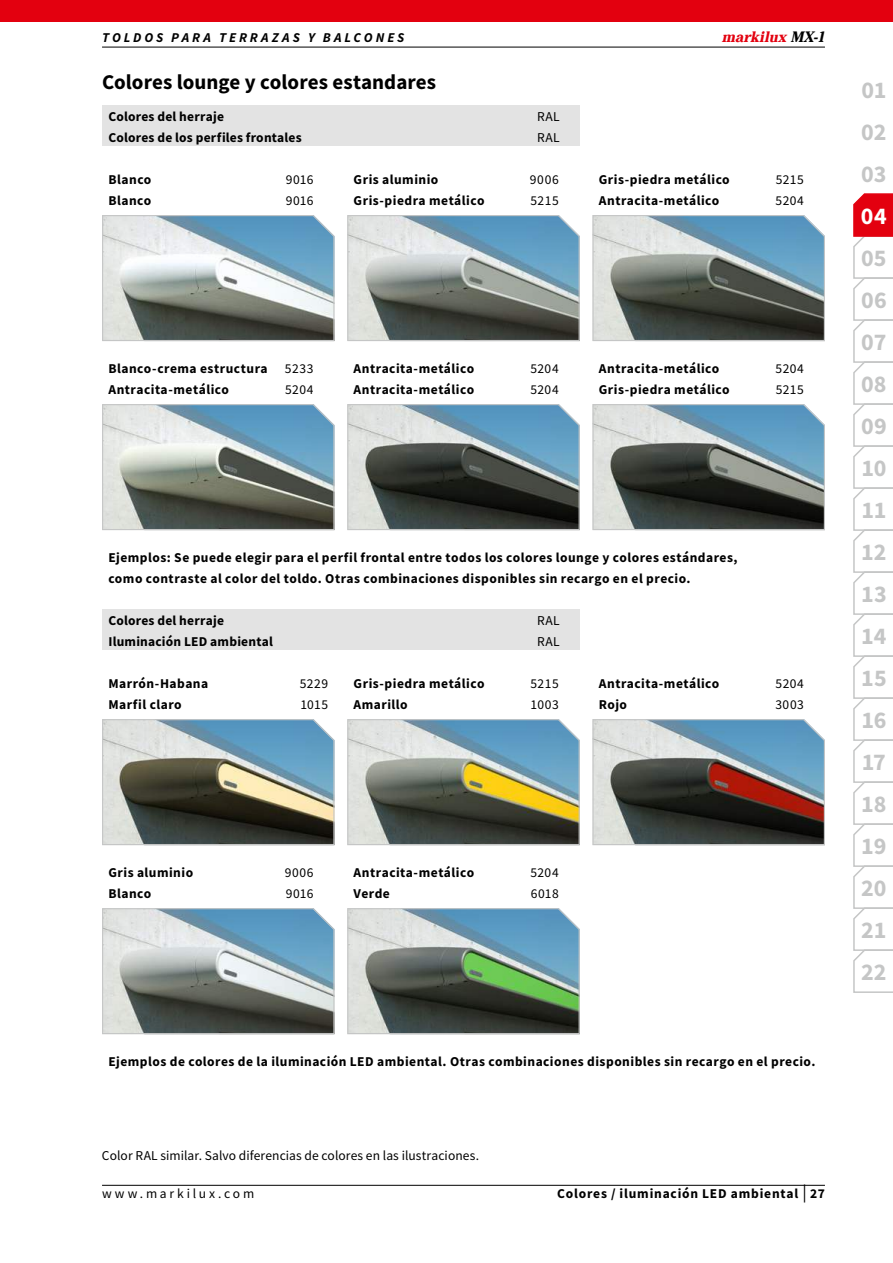
<style>
.page{position:relative;width:893px;height:1263px;background:#fff}
.page>*{position:absolute;margin:0;border:0;box-sizing:border-box;transform-origin:0 0}
.t1{font:700 24px "Source Sans Pro";color:#c5c6c6}
.t2{font:700 24px "Source Sans Pro";color:#fff}
.t3{font:700 21px "Source Sans Pro";color:#000}
.t4{font:15px "markilux Header";letter-spacing:.005em;color:#e3000f}
.t5{font:700 13.5px/21px "Source Sans Pro";letter-spacing:.035em;color:#000}
.t6{font:13.5px "Source Sans Pro";letter-spacing:.025em;color:#000}
.t7{font:700 13.5px "Source Sans Pro";letter-spacing:.015em;color:#000}
.t8{font:13.5px "Source Sans Pro";letter-spacing:.005em;color:#000}
.t9{font:700 13.5px "Source Sans Pro";letter-spacing:.06em;color:#000}
.t10{font:italic 700 13.5px "Source Sans Pro";letter-spacing:.21em;color:#000}
.t11{font:13.5px "Source Sans Pro";letter-spacing:.21em;color:#000}
.s1{color:#000}
.s2{font-weight:400;font-size:18px}
</style>
<div class="page">
<div style="left:0;top:0;width:893px;height:21px;background:#e3000f"></div>
<svg style="left:853px;top:193px;width:40px;height:800px"></svg>
<hr style="left:102px;top:47px;width:723px;height:1px;background:#000">
<div style="left:102px;top:610px;width:478px;height:40px;background:#e3e3e3"></div>
<div style="left:102px;top:106px;width:478px;height:40px;background:#e3e3e3"></div>
<hr style="left:102px;top:1185px;width:723px;height:1px;background:#000">
<svg style="left:102px;top:215px;width:233px;height:127px"></svg>
<svg style="left:102px;top:404px;width:233px;height:127px"></svg>
<svg style="left:347px;top:215px;width:233px;height:127px"></svg>
<svg style="left:592px;top:404px;width:233px;height:127px"></svg>
<svg style="left:102px;top:719px;width:233px;height:127px"></svg>
<svg style="left:102px;top:908px;width:233px;height:127px"></svg>
<svg style="left:347px;top:908px;width:233px;height:127px"></svg>
<svg style="left:347px;top:719px;width:233px;height:127px"></svg>
<svg style="left:592px;top:719px;width:233px;height:127px"></svg>
<svg style="left:347px;top:404px;width:233px;height:127px"></svg>
<svg style="left:592px;top:215px;width:233px;height:127px"></svg>
<p class="t10" style="left:102px;top:28px;width:304px">TOLDOS PARA TERRAZAS Y BALCONES</p>
<p class="t4" style="left:722px;top:24px;width:104px">markilux <span class="s1">MX-1</span></p>
<h2 class="t3" style="left:102px;top:68px;width:336px">Colores lounge y colores estandares</h2>
<p class="t7" style="left:108px;top:107px;width:117px">Colores del herraje</p>
<p class="t6" style="left:537px;top:107px;width:24px">RAL</p>
<p class="t7" style="left:108px;top:128px;width:195px">Colores de los perfiles frontales</p>
<p class="t6" style="left:537px;top:128px;width:24px">RAL</p>
<p class="t5" style="left:108px;top:168px;width:45px">Blanco</p>
<p class="t6" style="left:286px;top:170px;width:29px">9016</p>
<p class="t5" style="left:108px;top:189px;width:45px">Blanco</p>
<p class="t6" style="left:286px;top:191px;width:29px">9016</p>
<p class="t5" style="left:354px;top:168px;width:86px">Gris aluminio</p>
<p class="t6" style="left:530px;top:171px;width:30px">9006</p>
<p class="t5" style="left:354px;top:189px;width:132px">Gris-piedra metálico</p>
<p class="t6" style="left:530px;top:192px;width:30px">5215</p>
<p class="t5" style="left:599px;top:168px;width:132px">Gris-piedra metálico</p>
<p class="t6" style="left:776px;top:171px;width:30px">5215</p>
<p class="t5" style="left:599px;top:189px;width:122px">Antracita-metálico</p>
<p class="t6" style="left:776px;top:192px;width:30px">5204</p>
<p class="t5" style="left:108px;top:357px;width:161px">Blanco-crema estructura</p>
<p class="t6" style="left:285px;top:359px;width:30px">5233</p>
<p class="t5" style="left:108px;top:378px;width:122px">Antracita-metálico</p>
<p class="t6" style="left:285px;top:381px;width:30px">5204</p>
<p class="t5" style="left:354px;top:357px;width:122px">Antracita-metálico</p>
<p class="t6" style="left:530px;top:360px;width:30px">5204</p>
<p class="t5" style="left:354px;top:378px;width:122px">Antracita-metálico</p>
<p class="t6" style="left:530px;top:381px;width:30px">5204</p>
<p class="t5" style="left:599px;top:357px;width:122px">Antracita-metálico</p>
<p class="t6" style="left:776px;top:360px;width:30px">5204</p>
<p class="t5" style="left:599px;top:378px;width:132px">Gris-piedra metálico</p>
<p class="t6" style="left:776px;top:381px;width:30px">5215</p>
<p class="t5" style="left:108px;top:546px;width:631px">Ejemplos: Se puede elegir para el perfil frontal entre todos los colores lounge y colores estándares, como contraste al color del toldo. Otras combinaciones disponibles sin recargo en el precio.</p>
<p class="t7" style="left:108px;top:611px;width:117px">Colores del herraje</p>
<p class="t6" style="left:537px;top:611px;width:24px">RAL</p>
<p class="t7" style="left:108px;top:632px;width:166px">Iluminación LED ambiental</p>
<p class="t6" style="left:537px;top:632px;width:24px">RAL</p>
<p class="t5" style="left:108px;top:672px;width:101px">Marrón-Habana</p>
<p class="t6" style="left:300px;top:674px;width:30px">5229</p>
<p class="t5" style="left:108px;top:693px;width:75px">Marfil claro</p>
<p class="t6" style="left:300px;top:695px;width:29px">1015</p>
<p class="t5" style="left:354px;top:672px;width:132px">Gris-piedra metálico</p>
<p class="t6" style="left:530px;top:675px;width:30px">5215</p>
<p class="t5" style="left:354px;top:693px;width:56px">Amarillo</p>
<p class="t6" style="left:531px;top:696px;width:30px">1003</p>
<p class="t5" style="left:599px;top:672px;width:122px">Antracita-metálico</p>
<p class="t6" style="left:776px;top:675px;width:30px">5204</p>
<p class="t5" style="left:599px;top:693px;width:30px">Rojo</p>
<p class="t6" style="left:775px;top:696px;width:30px">3003</p>
<p class="t5" style="left:108px;top:861px;width:86px">Gris aluminio</p>
<p class="t6" style="left:285px;top:863px;width:30px">9006</p>
<p class="t5" style="left:108px;top:882px;width:45px">Blanco</p>
<p class="t6" style="left:286px;top:884px;width:29px">9016</p>
<p class="t5" style="left:354px;top:861px;width:122px">Antracita-metálico</p>
<p class="t6" style="left:530px;top:863px;width:30px">5204</p>
<p class="t5" style="left:354px;top:882px;width:38px">Verde</p>
<p class="t6" style="left:531px;top:884px;width:29px">6018</p>
<p class="t5" style="left:108px;top:1050px;width:709px">Ejemplos de colores de la iluminación LED ambiental. Otras combinaciones disponibles sin recargo en el precio.</p>
<p class="t8" style="left:102px;top:1147px;width:379px">Color RAL similar. Salvo diferencias de colores en las ilustraciones.</p>
<p class="t11" style="left:102px;top:1185px;width:154px">www.markilux.com</p>
<p class="t9" style="left:557px;top:1185px;width:269px">Colores / iluminación LED ambiental <span class="s2">|</span> 27</p>
<h1 class="t1" style="left:861px;top:74px;width:26px">01</h1>
<h1 class="t1" style="left:861px;top:116px;width:27px">02</h1>
<h1 class="t1" style="left:861px;top:158px;width:27px">03</h1>
<h1 class="t2" style="left:861px;top:200px;width:27px">04</h1>
<h1 class="t1" style="left:861px;top:242px;width:27px">05</h1>
<h1 class="t1" style="left:861px;top:284px;width:27px">06</h1>
<h1 class="t1" style="left:861px;top:326px;width:27px">07</h1>
<h1 class="t1" style="left:861px;top:368px;width:27px">08</h1>
<h1 class="t1" style="left:861px;top:410px;width:27px">09</h1>
<h1 class="t1" style="left:861px;top:452px;width:27px">10</h1>
<h1 class="t1" style="left:861px;top:494px;width:27px">11</h1>
<h1 class="t1" style="left:861px;top:536px;width:27px">12</h1>
<h1 class="t1" style="left:861px;top:578px;width:27px">13</h1>
<h1 class="t1" style="left:861px;top:620px;width:27px">14</h1>
<h1 class="t1" style="left:861px;top:662px;width:27px">15</h1>
<h1 class="t1" style="left:861px;top:704px;width:27px">16</h1>
<h1 class="t1" style="left:862px;top:746px;width:26px">17</h1>
<h1 class="t1" style="left:861px;top:788px;width:27px">18</h1>
<h1 class="t1" style="left:861px;top:830px;width:27px">19</h1>
<h1 class="t1" style="left:861px;top:872px;width:27px">20</h1>
<h1 class="t1" style="left:861px;top:914px;width:27px">21</h1>
<h1 class="t1" style="left:861px;top:956px;width:27px">22</h1>
</div>
